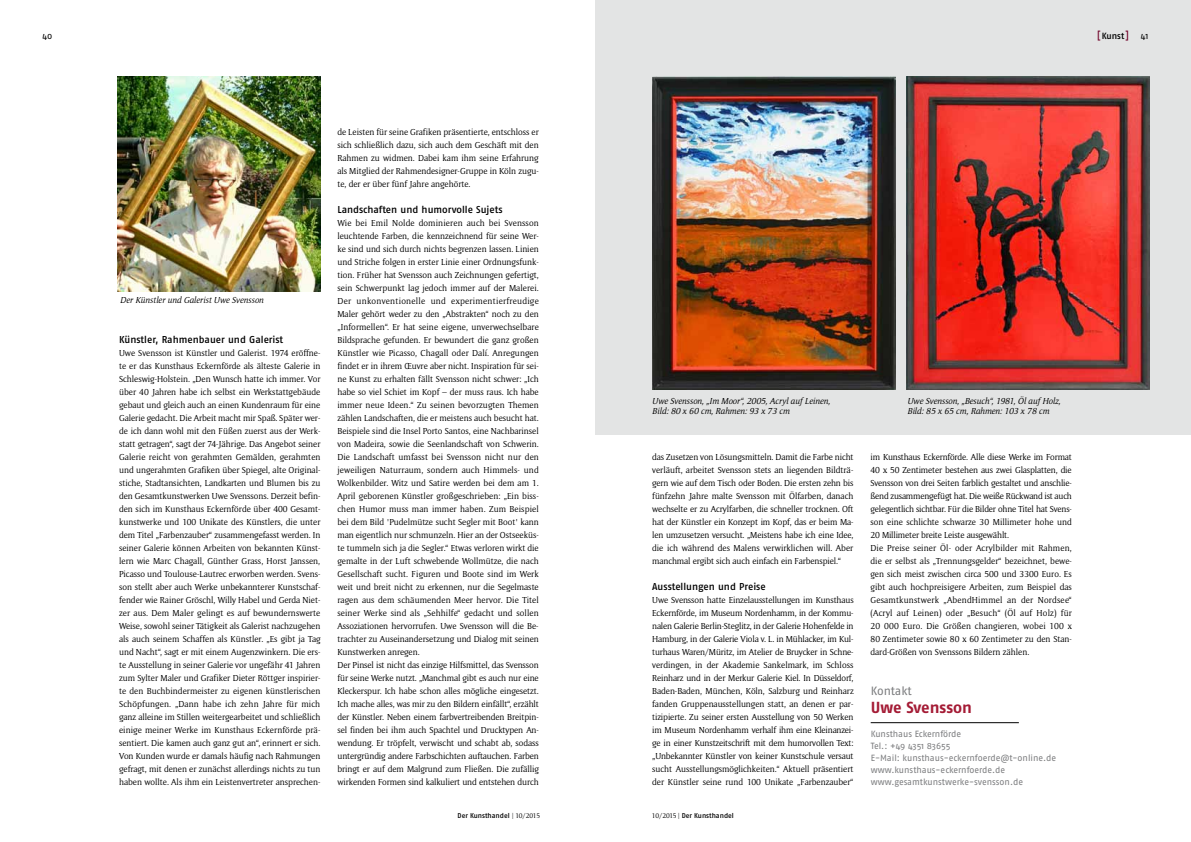
<style>
.page{position:relative;width:1191px;height:842px;background:#fff}
.page>*{position:absolute;margin:0;border:0;box-sizing:border-box;transform-origin:0 0}
.t1{font:700 16px "Fago No";color:#a41b35}
.t2{font:12px "Fago No";letter-spacing:-.005em;color:#7b7c7e}
.t3{font:10px "Fago No Med";color:#000}
.t4{font:9px/13px "Memento";color:#000;text-align:justify}
.t5{font:italic 9px/10.8px "Memento";color:#000}
.t6{font:9px/12px "Fago No";letter-spacing:-.005em;color:#7b7c7e}
.t7{font:9px "Fago No Med";color:#000}
.t8{font:9px "Fago No";color:#000}
.t9{font:7px "Fago No Med";letter-spacing:-.005em;color:#000}
.s1{font-size:10.4px;color:#710228}
.s2{font-family:"Fago No"}
.s3{font-family:"Fago No";font-size:8.8px;color:#707172}
.s4{font-family:"Memento"}
</style>
<div class="page">
<div style="left:595px;top:0;width:596px;height:434px;background:#e3e4e4"></div>
<hr style="left:870px;top:722px;width:148px;height:1px;background:#000">
<img style="left:906px;top:76px;width:243px;height:314px">
<img style="left:652px;top:77px;width:243px;height:313px">
<img style="left:117px;top:77px;width:203px;height:214px">
<p class="t8" style="left:43px;top:31px;width:11px">40</p>
<p class="t7" style="left:1097px;top:31px;width:53px"><span class="s1">[</span> Kunst<span class="s1">]</span> <span class="s2">41</span></p>
<p class="t5" style="left:120px;top:294px;width:145px">Der Künstler und Galerist Uwe Svensson</p>
<p class="t3" style="left:119px;top:334px;width:166px">Künstler, Rahmenbauer und Galerist</p>
<p class="t4" style="left:119px;top:346px;width:203px">Uwe Svensson ist Künstler und Galerist. 1974 eröffne&shy;te er das Kunsthaus Eckernförde als älteste Galerie in Schleswig-Holstein. „Den Wunsch hatte ich immer. Vor über 40 Jahren habe ich selbst ein Werkstattgebäude gebaut und gleich auch an einen Kundenraum für eine Galerie gedacht. Die Arbeit macht mir Spaß. Später wer&shy;de ich dann wohl mit den Füßen zuerst aus der Werk&shy;statt getragen“, sagt der 74-Jährige. Das Angebot seiner Galerie reicht von gerahmten Gemälden, gerahmten und ungerahmten Grafiken über Spiegel, alte Original&shy;stiche, Stadtansichten, Landkarten und Blumen bis zu den Gesamtkunstwerken Uwe Svenssons. Derzeit befin&shy;den sich im Kunsthaus Eckernförde über 400 Gesamt&shy;kunstwerke und 100 Unikate des Künstlers, die unter dem Titel „Farbenzauber“ zusammengefasst werden. In seiner Galerie können Arbeiten von bekannten Künst&shy;lern wie Marc Chagall, Günther Grass, Horst Janssen, Picasso und Toulouse-Lautrec erworben werden. Svens&shy;son stellt aber auch Werke unbekannterer Kunstschaf&shy;fender wie Rainer Gröschl, Willy Habel und Gerda Niet&shy;zer aus. Dem Maler gelingt es auf bewundernswerte Weise, sowohl seiner Tätigkeit als Galerist nachzugehen als auch seinem Schaffen als Künstler. „Es gibt ja Tag und Nacht“, sagt er mit einem Augenzwinkern. Die ers&shy;te Ausstellung in seiner Galerie vor ungefähr 41 Jahren zum Sylter Maler und Grafiker Dieter Röttger inspirier&shy;te den Buchbindermeister zu eigenen künstlerischen Schöpfungen. „Dann habe ich zehn Jahre für mich ganz alleine im Stillen weitergearbeitet und schließlich einige meiner Werke im Kunsthaus Eckernförde prä&shy;sentiert. Die kamen auch ganz gut an“, erinnert er sich.<br>Von Kunden wurde er damals häufig nach Rahmungen gefragt, mit denen er zunächst allerdings nichts zu tun haben wollte. Als ihm ein Leistenvertreter ansprechen-</p>
<p class="t4" style="left:337px;top:125px;width:203px">de Leisten für seine Grafiken präsentierte, entschloss er sich schließlich dazu, sich auch dem Geschäft mit den Rahmen zu widmen. Dabei kam ihm seine Erfahrung als Mitglied der Rahmendesigner-Gruppe in Köln zugu&shy;te, der er über fünf Jahre angehörte.</p>
<p class="t3" style="left:337px;top:204px;width:167px">Landschaften und humorvolle Sujets</p>
<p class="t4" style="left:337px;top:216px;width:203px;text-align:left">Wie bei Emil Nolde dominieren auch bei Svensson leuchtende Farben, die kennzeichnend für seine Wer&shy;ke sind und sich durch nichts begrenzen lassen. Linien und Striche folgen in erster Linie einer Ordnungsfunk&shy;tion. Früher hat Svensson auch Zeichnungen gefertigt, sein Schwerpunkt lag jedoch immer auf der Malerei.<br>Der unkonventionelle und experimentierfreudige Maler gehört weder zu den „Abstrakten“ noch zu den „Informellen“. Er hat seine eigene, unverwechselbare Bildsprache gefunden. Er bewundert die ganz großen Künstler wie Picasso, Chagall oder Dalí. Anregungen findet er in ihrem Œuvre aber nicht. Inspiration für sei&shy;ne Kunst zu erhalten fällt Svensson nicht schwer: „Ich habe so viel Schiet im Kopf – der muss raus. Ich habe immer neue Ideen.“ Zu seinen bevorzugten Themen zählen Landschaften, die er meistens auch besucht hat.<br>Beispiele sind die Insel Porto Santos, eine Nachbarinsel von Madeira, sowie die Seenlandschaft von Schwerin.<br>Die Landschaft umfasst bei Svensson nicht nur den jeweiligen Naturraum, sondern auch Himmels- und Wolkenbilder. Witz und Satire werden bei dem am 1.<br>April geborenen Künstler großgeschrieben: „Ein biss&shy;chen Humor muss man immer haben. Zum Beispiel bei dem Bild 'Pudelmütze sucht Segler mit Boot' kann man eigentlich nur schmunzeln. Hier an der Ostseeküs&shy;te tummeln sich ja die Segler.“ Etwas verloren wirkt die gemalte in der Luft schwebende Wollmütze, die nach Gesellschaft sucht. Figuren und Boote sind im Werk weit und breit nicht zu erkennen, nur die Segelmaste ragen aus dem schäumenden Meer hervor. Die Titel seiner Werke sind als „Sehhilfe“ gedacht und sollen Assoziationen hervorrufen. Uwe Svensson will die Be&shy;trachter zu Auseinandersetzung und Dialog mit seinen Kunstwerken anregen.<br>Der Pinsel ist nicht das einzige Hilfsmittel, das Svensson für seine Werke nutzt. „Manchmal gibt es auch nur eine Kleckerspur. Ich habe schon alles mögliche eingesetzt.<br>Ich mache alles, was mir zu den Bildern einfällt“, erzählt der Künstler. Neben einem farbvertreibenden Breitpin&shy;sel finden bei ihm auch Spachtel und Drucktypen An&shy;wendung. Er tröpfelt, verwischt und schabt ab, sodass untergründig andere Farbschichten auftauchen. Farben bringt er auf dem Malgrund zum Fließen. Die zufällig wirkenden Formen sind kalkuliert und entstehen durch</p>
<p class="t5" style="left:652px;top:395px;width:179px">Uwe Svensson, „Im Moor“, 2005, Acryl auf Leinen,<br>Bild: 80 x 60 cm, Rahmen: 93 x 73 cm</p>
<p class="t5" style="left:907px;top:395px;width:154px">Uwe Svensson, „Besuch“, 1981, Öl auf Holz,<br>Bild: 85 x 65 cm, Rahmen: 103 x 78 cm</p>
<p class="t4" style="left:652px;top:450px;width:203px">das Zusetzen von Lösungsmitteln. Damit die Farbe nicht verläuft, arbeitet Svensson stets an liegenden Bildträ&shy;gern wie auf dem Tisch oder Boden. Die ersten zehn bis fünfzehn Jahre malte Svensson mit Ölfarben, danach wechselte er zu Acrylfarben, die schneller trocknen. Oft hat der Künstler ein Konzept im Kopf, das er beim Ma&shy;len umzusetzen versucht. „Meistens habe ich eine Idee, die ich während des Malens verwirklichen will. Aber manchmal ergibt sich auch einfach ein Farbenspiel.“</p>
<p class="t3" style="left:652px;top:581px;width:115px">Ausstellungen und Preise</p>
<p class="t4" style="left:652px;top:593px;width:203px">Uwe Svensson hatte Einzelausstellungen im Kunsthaus Eckernförde, im Museum Nordenhamm, in der Kommu&shy;nalen Galerie Berlin-Steglitz, in der Galerie Hohenfelde in Hamburg, in der Galerie Viola v. L. in Mühlacker, im Kul&shy;turhaus Waren/Müritz, im Atelier de Bruycker in Schne&shy;verdingen, in der Akademie Sankelmark, im Schloss Reinharz und in der Merkur Galerie Kiel. In Düsseldorf, Baden-Baden, München, Köln, Salzburg und Reinharz fanden Gruppenausstellungen statt, an denen er par&shy;tizipierte. Zu seiner ersten Ausstellung von 50 Werken im Museum Nordenhamm verhalf ihm eine Kleinanzei&shy;ge in einer Kunstzeitschrift mit dem humorvollen Text: „Unbekannter Künstler von keiner Kunstschule versaut sucht Ausstellungsmöglichkeiten.“ Aktuell präsentiert der Künstler seine rund 100 Unikate „Farbenzauber“</p>
<p class="t4" style="left:870px;top:450px;width:203px;text-align:left">im Kunsthaus Eckernförde. Alle diese Werke im Format 40 x 50 Zentimeter bestehen aus zwei Glasplatten, die Svensson von drei Seiten farblich gestaltet und anschlie&shy;ßend zusammengefügt hat. Die weiße Rückwand ist auch gelegentlich sichtbar. Für die Bilder ohne Titel hat Svens&shy;son eine schlichte schwarze 30 Millimeter hohe und 20 Millimeter breite Leiste ausgewählt.<br>Die Preise seiner Öl- oder Acrylbilder mit Rahmen, die er selbst als „Trennungsgelder“ bezeichnet, bewe&shy;gen sich meist zwischen circa 500 und 3300 Euro. Es gibt auch hochpreisigere Arbeiten, zum Beispiel das Gesamtkunstwerk „AbendHimmel an der Nordsee“ (Acryl auf Leinen) oder „Besuch“ (Öl auf Holz) für 20 000 Euro. Die Größen changieren, wobei 100 x 80 Zentimeter sowie 80 x 60 Zentimeter zu den Stan&shy;dard-Größen von Svenssons Bildern zählen.</p>
<h2 class="t2" style="left:870px;top:684px;width:43px">Kontakt</h2>
<h1 class="t1" style="left:870px;top:698px;width:103px">Uwe Svensson</h1>
<p class="t6" style="left:870px;top:728px;width:187px">Kunsthaus Eckernförde<br>Tel.: +49 4351 83655<br>E-Mail: kunsthaus-eckernfoerde@t-online.de www.kunsthaus-eckernfoerde.de www.gesamtkunstwerke-svensson.de</p>
<p class="t9" style="left:457px;top:811px;width:84px">Der Kunsthandel <span class="s3">I</span> <span class="s4">10/2015</span></p>
<p class="t9" style="left:652px;top:811px;width:83px"><span class="s4">10/2015</span> <span class="s3">I</span> Der Kunsthandel</p>
</div>
